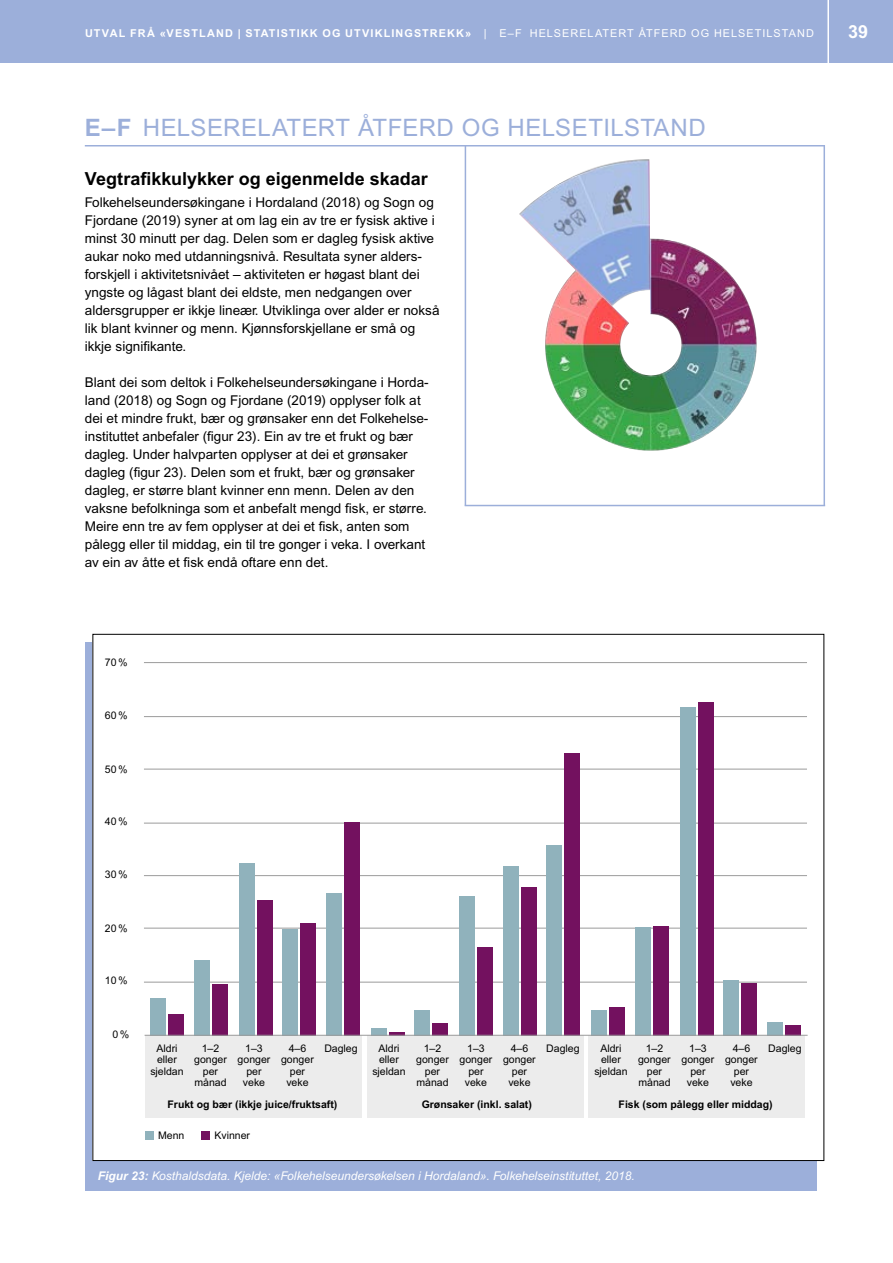
<style>
.page{position:relative;width:893px;height:1263px;background:#fff}
.page>*{position:absolute;margin:0;border:0;box-sizing:border-box;transform-origin:0 0}
.Tittelnivå_1_-_E-F{font:24px "Arial MT Pro";letter-spacing:.015em;color:#9cafda}
.Mt{font:700 18px "Arial MT Pro";color:#000}
.t1{font:700 18px "Arial MT Pro";color:#fff}
.Brød{font:13.5px/18px "Arial MT Pro";color:#000}
.Figurtekst{font:italic 12px "Arial MT Pro";color:#fff}
.Kolumnetittel{font:700 11.25px "Arial MT Pro";letter-spacing:.095em;color:#fff}
.Kolumnetittel-2{font:700 10.8px "Arial MT Pro";letter-spacing:.1em;color:#fff}
.Kolumnetittel-3{font:10.8px "Arial MT Pro";color:#fff}
.t2{font:10.5px/11.4px "Arial MT Pro";color:#000;text-align:center}
.t3{font:700 10.5px "Arial MT Pro";color:#000}
.s1{font-size:10.8px}
.s2{font-weight:400;font-size:10.8px}
.s3{font-weight:400}
.s4{font-size:11.25px}
.s5{font-weight:700}
</style>
<div class="page">
<div style="left:0;top:0;width:893px;height:63px;background:#9cafda"></div>
<svg style="left:827px;top:0;width:2px;height:63px"></svg>
<hr style="left:0;top:0;width:1px;height:63px;background:#cc505f">
<hr style="left:85px;top:145px;width:740px;height:1px;background:#9cafda">
<hr style="left:465px;top:145px;width:1px;height:360px;background:#9cafda">
<hr style="left:465px;top:505px;width:360px;height:1px;background:#9cafda">
<hr style="left:823px;top:145px;width:2px;height:360px;background:#9cafda">
<img style="left:545px;top:238px;width:212px;height:213px">
<img style="left:519px;top:159px;width:132px;height:185px">
<div style="left:85px;top:643px;width:33px;height:528px;background:#9cafda"></div>
<div style="left:85px;top:1161px;width:731px;height:30px;background:#9cafda"></div>
<div style="left:93px;top:634px;width:731px;height:526px;background:#fff"></div>
<div style="left:145px;top:1035px;width:217px;height:83px;background:#ececec"></div>
<div style="left:367px;top:1035px;width:217px;height:83px;background:#ececec"></div>
<div style="left:588px;top:1035px;width:217px;height:83px;background:#ececec"></div>
<hr style="left:144px;top:716px;width:663px;height:1px;background:#9b9b9b">
<hr style="left:144px;top:662px;width:663px;height:1px;background:#9b9b9b">
<hr style="left:144px;top:982px;width:663px;height:1px;background:#9b9b9b">
<hr style="left:144px;top:928px;width:663px;height:1px;background:#9b9b9b">
<hr style="left:144px;top:875px;width:663px;height:1px;background:#9b9b9b">
<hr style="left:144px;top:823px;width:663px;height:1px;background:#9b9b9b">
<hr style="left:144px;top:769px;width:663px;height:1px;background:#9b9b9b">
<div style="left:326px;top:893px;width:15px;height:142px;background:#90b2bc"></div>
<div style="left:415px;top:1010px;width:15px;height:25px;background:#90b2bc"></div>
<div style="left:283px;top:929px;width:15px;height:106px;background:#90b2bc"></div>
<div style="left:371px;top:1028px;width:15px;height:7px;background:#90b2bc"></div>
<div style="left:151px;top:998px;width:15px;height:37px;background:#90b2bc"></div>
<div style="left:194px;top:960px;width:15px;height:75px;background:#90b2bc"></div>
<div style="left:239px;top:863px;width:15px;height:172px;background:#90b2bc"></div>
<div style="left:460px;top:896px;width:15px;height:139px;background:#90b2bc"></div>
<div style="left:724px;top:980px;width:15px;height:55px;background:#90b2bc"></div>
<div style="left:503px;top:866px;width:15px;height:169px;background:#90b2bc"></div>
<div style="left:767px;top:1022px;width:15px;height:13px;background:#90b2bc"></div>
<div style="left:680px;top:707px;width:15px;height:328px;background:#90b2bc"></div>
<div style="left:547px;top:845px;width:15px;height:190px;background:#90b2bc"></div>
<div style="left:592px;top:1010px;width:15px;height:25px;background:#90b2bc"></div>
<div style="left:635px;top:927px;width:15px;height:108px;background:#90b2bc"></div>
<div style="left:433px;top:1023px;width:15px;height:12px;background:#73115f"></div>
<hr style="left:389px;top:1032px;width:15px;height:3px;background:#73115f">
<div style="left:301px;top:923px;width:15px;height:112px;background:#73115f"></div>
<div style="left:344px;top:822px;width:15px;height:213px;background:#73115f"></div>
<div style="left:257px;top:900px;width:15px;height:135px;background:#73115f"></div>
<div style="left:169px;top:1014px;width:15px;height:21px;background:#73115f"></div>
<div style="left:212px;top:984px;width:15px;height:51px;background:#73115f"></div>
<div style="left:521px;top:887px;width:15px;height:148px;background:#73115f"></div>
<div style="left:698px;top:702px;width:15px;height:333px;background:#73115f"></div>
<div style="left:742px;top:983px;width:15px;height:52px;background:#73115f"></div>
<div style="left:785px;top:1025px;width:15px;height:10px;background:#73115f"></div>
<div style="left:610px;top:1007px;width:15px;height:28px;background:#73115f"></div>
<div style="left:565px;top:753px;width:15px;height:282px;background:#73115f"></div>
<div style="left:653px;top:926px;width:15px;height:109px;background:#73115f"></div>
<div style="left:478px;top:947px;width:15px;height:88px;background:#73115f"></div>
<hr style="left:145px;top:1035px;width:663px;height:1px;background:#9b9b9b">
<div style="left:145px;top:1131px;width:9px;height:8px;background:#90b2bc"></div>
<div style="left:201px;top:1131px;width:8px;height:8px;background:#73115f"></div>
<p class="Kolumnetittel" style="left:777px;top:27px;width:9px">vilkår</p>
<h2 class="t1" style="left:848px;top:21px;width:22px">39</h2>
<p class="Kolumnetittel" style="left:85px;top:27px;width:72px">UTVAL FRÅ</p>
<p class="Kolumnetittel" style="left:85px;top:27px;width:255px"><span class="s1">UTVAL FRÅ</span> «<span class="s1">«</span>VESTLAND | STATISTIKK OG</p>
<p class="Kolumnetittel" style="left:639px;top:27px;width:86px"><span class="s2">åtferd</span> og mil<span class="s2">og</span>jømessige<span class="s2">helsetilstand</span>ømessige</p>
<p class="Kolumnetittel-2" style="left:354px;top:27px;width:169px">TVIKLINGSTREKK» <span class="s3">|</span><span class="s4">|</span> <span class="s3">E</span><span class="s4">Ø</span><span class="s3">–F</span><span class="s4">konomiske</span></p>
<p class="Kolumnetittel-3" style="left:530px;top:27px;width:11px">Helserelatert</p>
<p class="Kolumnetittel" style="left:590px;top:27px;width:15px">, sosiale</p>
<p class="Kolumnetittel-2" style="left:167px;top:27px;width:306px">VESTLAND | STATISTIKK OG <span class="s4">U</span>U<span class="s4">TVIKLINGSTREKK»</span></p>
<p class="Tittelnivå_1_-_E-F" style="left:85px;top:114px;width:622px"><span class="s5">E–F</span> HELSERELATERT ÅTFERD OG HELSETILSTAND</p>
<p class="Mt" style="left:85px;top:168px;width:345px">Vegtrafikkulykker og eigenmelde skadar</p>
<p class="Brød" style="left:85px;top:194px;width:356px">Folkehelseundersøkingane i Hordaland (2018) og Sogn og Fjordane (2019) syner at om lag ein av tre er fysisk aktive i minst 30 minutt per dag. Delen som er dagleg fysisk aktive aukar noko med utdanningsnivå. Resultata syner alders&shy;forskjell i aktivitetsnivået – aktiviteten er høgast blant dei yngste og lågast blant dei eldste, men nedgangen over aldersgrupper er ikkje lineær. Utviklinga over alder er nokså lik blant kvinner og menn. Kjønnsforskjellane er små og ikkje signifikante.</p>
<p class="Brød" style="left:85px;top:374px;width:345px">Blant dei som deltok i Folkehelseundersøkingane i Horda&shy;land (2018) og Sogn og Fjordane (2019) opplyser folk at dei et mindre frukt, bær og grønsaker enn det Folkehelse&shy;instituttet anbefaler (figur 23). Ein av tre et frukt og bær dagleg. Under halvparten opplyser at dei et grønsaker dagleg (figur 23). Delen som et frukt, bær og grønsaker dagleg, er større blant kvinner enn menn. Delen av den vaksne befolkninga som et anbefalt mengd fisk, er større.<br>Meire enn tre av fem opplyser at dei et fisk, anten som pålegg eller til middag, ein til tre gonger i veka. I overkant av ein av åtte et fisk endå oftare enn det.</p>
<p class="t2" style="left:105px;top:657px;width:24px">70 %</p>
<p class="t2" style="left:105px;top:710px;width:24px">60 %</p>
<p class="t2" style="left:105px;top:764px;width:24px">50 %</p>
<p class="t2" style="left:105px;top:816px;width:24px">40 %</p>
<p class="t2" style="left:105px;top:869px;width:24px">30 %</p>
<p class="t2" style="left:105px;top:923px;width:24px">20 %</p>
<p class="t2" style="left:105px;top:975px;width:24px">10 %</p>
<p class="t2" style="left:112px;top:1029px;width:18px">0 %</p>
<p class="t2" style="left:150px;top:1043px;width:35px">Aldri eller sjeldan</p>
<p class="t2" style="left:194px;top:1043px;width:34px">1–2 gonger per månad</p>
<p class="t2" style="left:238px;top:1043px;width:34px">1–3 gonger per veke</p>
<p class="t2" style="left:281px;top:1043px;width:34px">4–6 gonger per veke</p>
<p class="t2" style="left:324px;top:1043px;width:35px">Dagleg</p>
<p class="t2" style="left:372px;top:1043px;width:35px">Aldri eller sjeldan</p>
<p class="t2" style="left:416px;top:1043px;width:34px">1–2 gonger per månad</p>
<p class="t2" style="left:460px;top:1043px;width:34px">1–3 gonger per veke</p>
<p class="t2" style="left:503px;top:1043px;width:34px">4–6 gonger per veke</p>
<p class="t2" style="left:546px;top:1043px;width:35px">Dagleg</p>
<p class="t2" style="left:594px;top:1043px;width:35px">Aldri eller sjeldan</p>
<p class="t2" style="left:638px;top:1043px;width:34px">1–2 gonger per månad</p>
<p class="t2" style="left:682px;top:1043px;width:34px">1–3 gonger per veke</p>
<p class="t2" style="left:725px;top:1043px;width:34px">4–6 gonger per veke</p>
<p class="t2" style="left:768px;top:1043px;width:35px">Dagleg</p>
<p class="t3" style="left:168px;top:1098px;width:171px">Frukt og bær (ikkje juice/fruktsaft)</p>
<p class="t3" style="left:422px;top:1098px;width:112px">Grønsaker (inkl. salat)</p>
<p class="t3" style="left:619px;top:1098px;width:156px">Fisk (som pålegg eller middag)</p>
<p class="t2" style="left:158px;top:1130px;width:28px">Menn</p>
<p class="t2" style="left:214px;top:1130px;width:37px">Kvinner</p>
<p class="Figurtekst" style="left:98px;top:1169px;width:538px"><span class="s5">Figur 23:</span> Kosthaldsdata. Kjelde: «Folkehelseundersøkelsen i Hordaland». Folkehelseinstituttet, 2018.</p>
</div>
